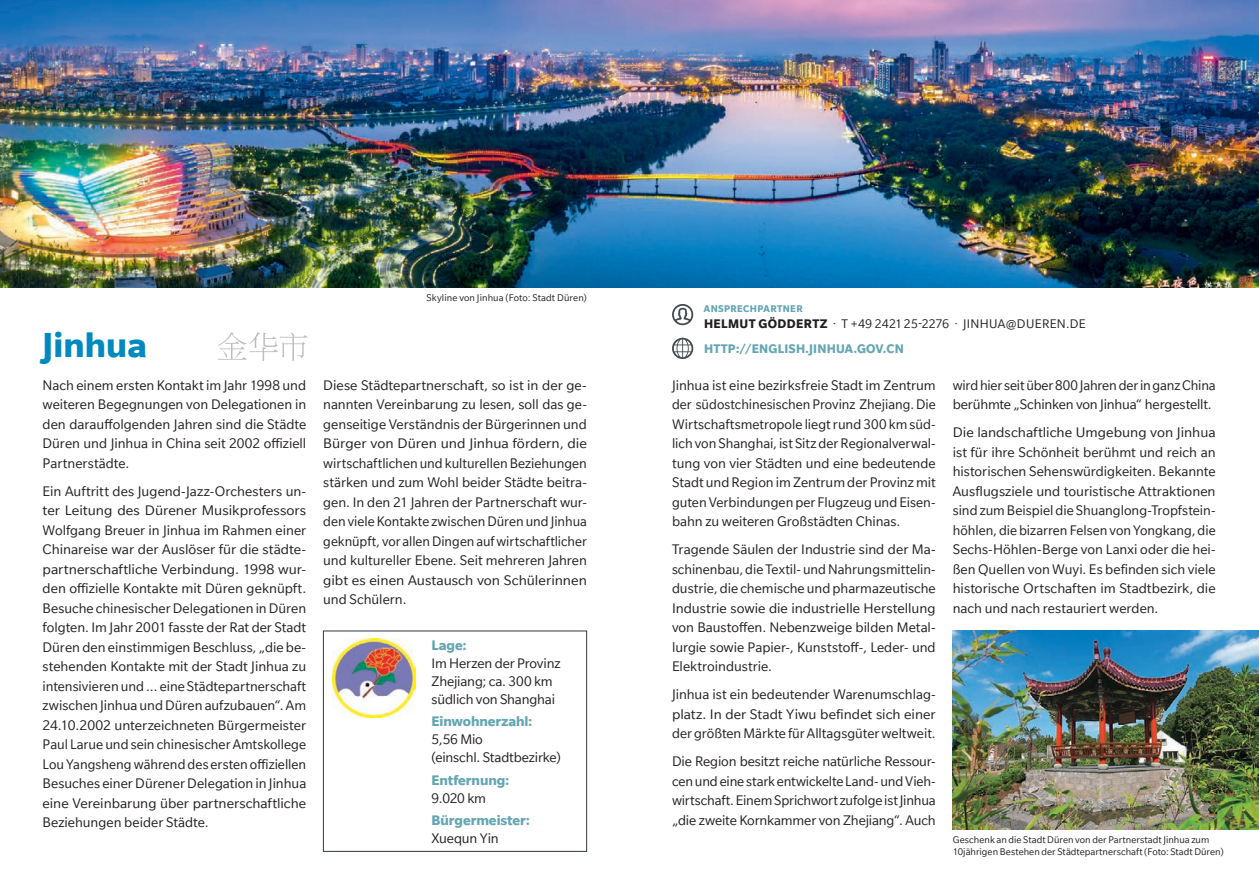
<style>
.page{position:relative;width:1259px;height:893px;background:#fff}
.page>*{position:absolute;margin:0;border:0;box-sizing:border-box;transform-origin:0 0}
.t1{font:700 37.5px "Slate";color:#0089bf}
.t2{font:15px/19.5px "Slate";letter-spacing:-.005em;color:#231f20;text-align:justify}
.t3{font:15px/19.5px "Slate";letter-spacing:-.005em;color:#231f20;text-align:justify;scale:1.04 1}
.t4{font:700 15px "Slate";letter-spacing:-.005em;color:#63a6b2}
.t5{font:13.5px "Slate";letter-spacing:.025em;color:#231f20}
.t6{font:700 13.5px "Slate";letter-spacing:.01em;color:#63a6b2}
.t7{font:10.5px/12px "Slate";letter-spacing:.005em;color:#231f20}
.t8{font:700 10.5px "Slate";letter-spacing:.035em;color:#63a6b2}
.s1{font-weight:700}
</style>
<div class="page">
<img style="left:0;top:0;width:1259px;height:287px">
<img style="left:952px;top:631px;width:307px;height:198px">
<div style="left:323px;top:631px;width:264px;height:220px;border:1px solid #313940"></div>
<img style="left:333px;top:639px;width:83px;height:78px">
<svg style="left:218px;top:332px;width:89px;height:29px"></svg>
<svg style="left:672px;top:304px;width:22px;height:21px"></svg>
<svg style="left:672px;top:338px;width:21px;height:21px"></svg>
<h1 class="t1" style="left:43px;top:325px;width:106px">Jinhua</h1>
<p class="t2" style="left:43px;top:375px;width:265px">Nach einem ersten Kontakt im Jahr 1998 und weiteren Begegnungen von Delegationen in den darauffolgenden Jahren sind die Städte Düren und Jinhua in China seit 2002 offiziell Partnerstädte.</p>
<p class="t2" style="left:43px;top:481px;width:265px">Ein Auftritt des Jugend-Jazz-Orchesters un&shy;ter Leitung des Dürener Musikprofessors Wolfgang Breuer in Jinhua im Rahmen einer Chinareise war der Auslöser für die städte&shy;partnerschaftliche Verbindung. 1998 wur&shy;den offizielle Kontakte mit Düren geknüpft.<br>Besuche chinesischer Delegationen in Düren folgten. Im Jahr 2001 fasste der Rat der Stadt Düren den einstimmigen Beschluss, „die be&shy;stehenden Kontakte mit der Stadt Jinhua zu intensivieren und … eine Städtepartnerschaft zwischen Jinhua und Düren aufzubauen“. Am 24.10.2002 unterzeichneten Bürgermeister Paul Larue und sein chinesischer Amtskollege Lou Yangsheng während des ersten offiziellen Besuches einer Dürener Delegation in Jinhua eine Vereinbarung über partnerschaftliche Beziehungen beider Städte.</p>
<p class="t7" style="left:426px;top:292px;width:162px">Skyline von Jinhua (Foto: Stadt Düren)</p>
<p class="t8" style="left:704px;top:303px;width:100px">ANSPRECHPARTNER</p>
<p class="t6" style="left:704px;top:342px;width:201px">HTTP://ENGLISH.JINHUA.GOV.CN</p>
<p class="t5" style="left:704px;top:316px;width:383px"><span class="s1">HELMUT GÖDDERTZ</span> · T +49 2421 25-2276 · JINHUA@DUEREN.DE</p>
<p class="t2" style="left:323px;top:375px;width:265px">Diese Städtepartnerschaft, so ist in der ge&shy;nannten Vereinbarung zu lesen, soll das ge&shy;genseitige Verständnis der Bürgerinnen und Bürger von Düren und Jinhua fördern, die wirtschaftlichen und kulturellen Beziehungen stärken und zum Wohl beider Städte beitra&shy;gen. In den 21 Jahren der Partnerschaft wur&shy;den viele Kontakte zwischen Düren und Jinhua geknüpft, vor allen Dingen auf wirtschaftlicher und kultureller Ebene. Seit mehreren Jahren gibt es einen Austausch von Schülerinnen und Schülern.</p>
<p class="t2" style="left:672px;top:375px;width:265px">Jinhua ist eine bezirksfreie Stadt im Zentrum der südostchinesischen Provinz Zhejiang. Die Wirtschaftsmetropole liegt rund 300 km süd&shy;lich von Shanghai, ist Sitz der Regionalverwal&shy;tung von vier Städten und eine bedeutende Stadt und Region im Zentrum der Provinz mit guten Verbindungen per Flugzeug und Eisen&shy;bahn zu weiteren Großstädten Chinas.</p>
<p class="t2" style="left:672px;top:540px;width:265px">Tragende Säulen der Industrie sind der Ma&shy;schinenbau, die Textil- und Nahrungsmittelin&shy;dustrie, die chemische und pharmazeutische Industrie sowie die industrielle Herstellung von Baustoffen. Nebenzweige bilden Metal&shy;lurgie sowie Papier-, Kunststoff-, Leder- und Elektroindustrie.</p>
<p class="t2" style="left:672px;top:685px;width:265px">Jinhua ist ein bedeutender Warenumschlag&shy;platz. In der Stadt Yiwu befindet sich einer der größten Märkte für Alltagsgüter weltweit.</p>
<p class="t2" style="left:672px;top:752px;width:265px">Die Region besitzt reiche natürliche Ressour&shy;cen und eine stark entwickelte Land- und Vieh&shy;wirtschaft. Einem Sprichwort zufolge ist Jinhua „die zweite Kornkammer von Zhejiang“. Auch</p>
<p class="t4" style="left:431px;top:637px;width:37px">Lage:</p>
<p class="t2" style="left:431px;top:654px;width:130px;line-height:18px;text-align:left">Im Herzen der Provinz<br>Zhejiang; ca. 300 km südlich von Shanghai</p>
<p class="t4" style="left:431px;top:713px;width:102px">Einwohnerzahl:</p>
<p class="t2" style="left:431px;top:731px;width:131px;line-height:18px">5,56 Mio<br>(einschl. Stadtbezirke)</p>
<p class="t4" style="left:431px;top:772px;width:79px">Entfernung:</p>
<p class="t2" style="left:431px;top:788px;width:56px">9.020 km</p>
<p class="t4" style="left:431px;top:812px;width:100px">Bürgermeister:</p>
<p class="t2" style="left:431px;top:828px;width:69px">Xuequn Yin</p>
<p class="t2" style="left:952px;top:375px;width:264px">wird hier seit über 800 Jahren der in ganz China berühmte „Schinken von Jinhua“ hergestellt.</p>
<p class="t3" style="left:952px;top:423px;width:254px">Die landschaftliche Umgebung von Jinhua ist für ihre Schönheit berühmt und reich an historischen Sehenswürdigkeiten. Bekannte Ausflugsziele und touristische Attraktionen sind zum Beispiel die Shuanglong-Tropfstein&shy;höhlen, die bizarren Felsen von Yongkang, die Sechs-Höhlen-Berge von Lanxi oder die hei&shy;ßen Quellen von Wuyi. Es befinden sich viele historische Ortschaften im Stadtbezirk, die nach und nach restauriert werden.</p>
<p class="t7" style="left:952px;top:834px;width:272px">Geschenk an die Stadt Düren von der Partnerstadt Jinhua zum<br>10jährigen Bestehen der Städtepartnerschaft (Foto: Stadt Düren)</p>
</div>
